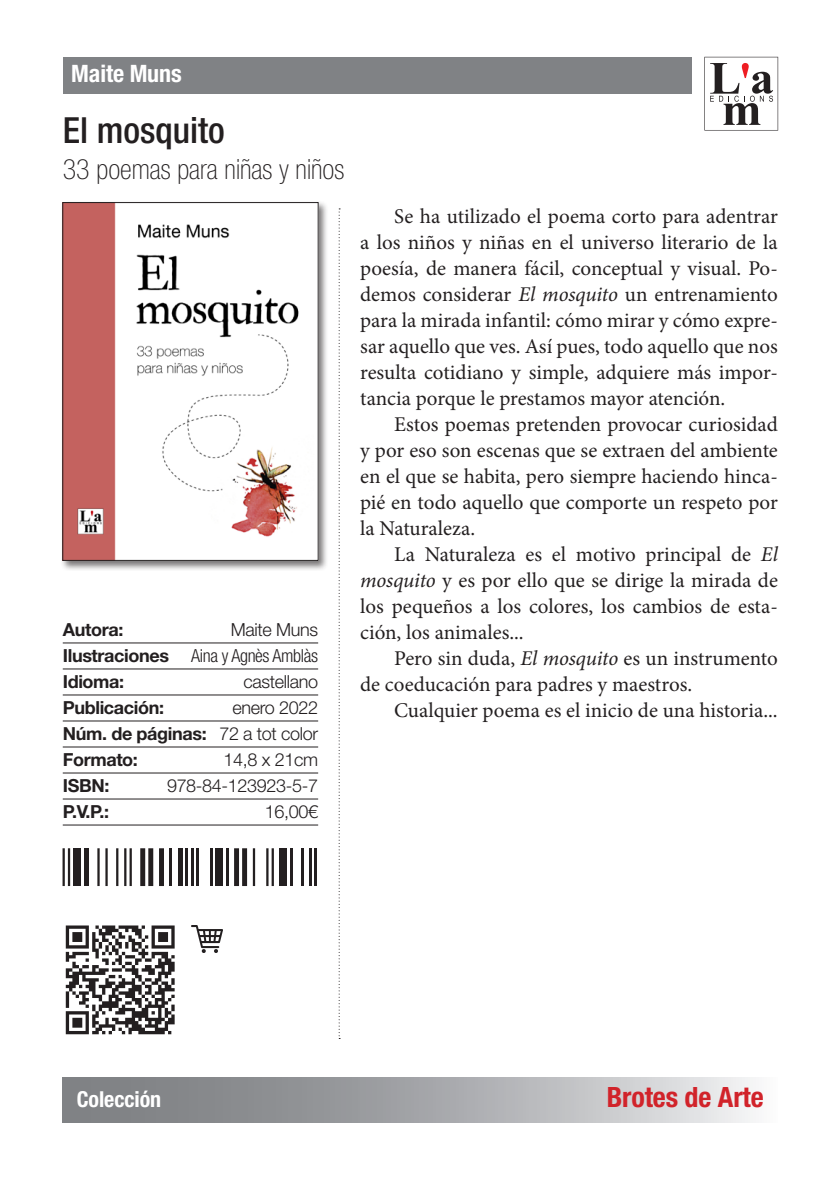
<style>
.page{position:relative;width:840px;height:1191px;background:#fff}
.page>*{position:absolute;margin:0;border:0;box-sizing:border-box;transform-origin:0 0}
.t1{font:500 condensed 36px "Helvetica Neue LT Std";color:#231f20}
.t2{font:100 condensed 28px "Helvetica Neue LT Std";color:#231f20}
.t3{font:700 condensed 28px "Helvetica Neue LT Std";letter-spacing:-.005em;color:#d1232a}
.t4{font:700 condensed 24px "Helvetica Neue LT Std";letter-spacing:-.005em;color:#fff}
.t5{font:700 condensed 22px "Helvetica Neue LT Std";letter-spacing:-.005em;color:#fff}
.t6{font:21px/26px "Minion Pro";color:#231f20;text-align:justify}
.t7{font:700 18px/26px "Helvetica Neue LT Std";letter-spacing:-.02em;color:#231f20;text-align:justify}
.t8{font:300 18px "Helvetica Neue LT Std";letter-spacing:-.02em;color:#231f20}
.s1{font-weight:300}
.s2{font-weight:300;font-stretch:condensed}
.s3{font-style:italic}
</style>
<div class="page">
<div style="left:63px;top:57px;width:628px;height:37px;background:#808285"></div>
<svg style="left:704px;top:57px;width:73px;height:73px"></svg>
<hr style="left:63px;top:642px;width:255px;height:1px;background:#231f20">
<hr style="left:63px;top:668px;width:255px;height:1px;background:#231f20">
<hr style="left:63px;top:694px;width:255px;height:1px;background:#231f20">
<hr style="left:63px;top:720px;width:255px;height:1px;background:#231f20">
<hr style="left:63px;top:746px;width:255px;height:1px;background:#231f20">
<hr style="left:63px;top:772px;width:255px;height:1px;background:#231f20">
<hr style="left:63px;top:798px;width:255px;height:1px;background:#231f20">
<hr style="left:63px;top:824px;width:255px;height:1px;background:#231f20">
<svg style="left:338px;top:208px;width:2px;height:831px"></svg>
<svg style="left:66px;top:925px;width:108px;height:109px"></svg>
<img style="left:191px;top:925px;width:31px;height:28px">
<div style="left:60px;top:200px;width:269px;height:371px;background:#231f20;opacity:.6"></div>
<img style="left:64px;top:204px;width:252px;height:355px">
<div style="left:62px;top:202px;width:256px;height:359px;border:1px solid #231f20"></div>
<hr style="left:68px;top:848px;width:2px;height:38px;background:#231f20">
<hr style="left:62px;top:848px;width:3px;height:38px;background:#231f20">
<div style="left:73px;top:848px;width:8px;height:38px;background:#231f20"></div>
<div style="left:84px;top:848px;width:5px;height:38px;background:#231f20"></div>
<hr style="left:129px;top:848px;width:3px;height:38px;background:#231f20">
<hr style="left:124px;top:848px;width:2px;height:38px;background:#231f20">
<hr style="left:116px;top:848px;width:2px;height:38px;background:#231f20">
<hr style="left:105px;top:848px;width:3px;height:38px;background:#231f20">
<hr style="left:97px;top:848px;width:3px;height:38px;background:#231f20">
<div style="left:159px;top:848px;width:5px;height:38px;background:#231f20"></div>
<div style="left:148px;top:848px;width:5px;height:38px;background:#231f20"></div>
<div style="left:140px;top:848px;width:5px;height:38px;background:#231f20"></div>
<hr style="left:170px;top:848px;width:2px;height:38px;background:#231f20">
<div style="left:178px;top:848px;width:5px;height:38px;background:#231f20"></div>
<hr style="left:191px;top:848px;width:2px;height:38px;background:#231f20">
<hr style="left:186px;top:848px;width:2px;height:38px;background:#231f20">
<hr style="left:210px;top:848px;width:2px;height:38px;background:#231f20">
<hr style="left:196px;top:848px;width:3px;height:38px;background:#231f20">
<div style="left:215px;top:848px;width:8px;height:38px;background:#231f20"></div>
<hr style="left:226px;top:848px;width:2px;height:38px;background:#231f20">
<div style="left:242px;top:848px;width:5px;height:38px;background:#231f20"></div>
<div style="left:234px;top:848px;width:5px;height:38px;background:#231f20"></div>
<hr style="left:271px;top:848px;width:3px;height:38px;background:#231f20">
<hr style="left:266px;top:848px;width:2px;height:38px;background:#231f20">
<hr style="left:253px;top:848px;width:2px;height:38px;background:#231f20">
<div style="left:279px;top:848px;width:8px;height:38px;background:#231f20"></div>
<hr style="left:314px;top:848px;width:2px;height:38px;background:#231f20">
<hr style="left:309px;top:848px;width:2px;height:38px;background:#231f20">
<hr style="left:301px;top:848px;width:2px;height:38px;background:#231f20">
<hr style="left:290px;top:848px;width:2px;height:38px;background:#231f20">
<svg style="left:63px;top:1077px;width:690px;height:46px;background:#a9aaad"></svg>
<p class="t4" style="left:71px;top:59px;width:112px">Maite Muns</p>
<h1 class="t1" style="left:63px;top:108px;width:163px">El mosquito</h1>
<h2 class="t2" style="left:63px;top:153px;width:283px">33 poemas para niñas y niños</h2>
<p class="t7" style="left:63px;top:616px;width:62px">Autora:</p>
<p class="t7" style="left:63px;top:616px;width:257px;text-indent:168px"><span class="s1">Maite Muns </span>Ilustraciones <span class="s2">Aina y Agnès Amblàs </span>Idioma:</p>
<p class="t8" style="left:243px;top:670px;width:76px">castellano</p>
<p class="t7" style="left:63px;top:694px;width:103px">Publicación:</p>
<p class="t7" style="left:63px;top:694px;width:257px;text-indent:170px"><span class="s1">enero 2022<br></span>Núm. de páginas: <span class="s1">72 a tot color </span>Formato:</p>
<p class="t8" style="left:223px;top:748px;width:96px">14,8 x 21cm</p>
<p class="t7" style="left:63px;top:772px;width:48px">ISBN:</p>
<p class="t8" style="left:167px;top:774px;width:152px">978-84-123923-5-7</p>
<p class="t7" style="left:63px;top:798px;width:48px">P.V.P.:</p>
<p class="t8" style="left:265px;top:800px;width:55px">16,00€</p>
<p class="t6" style="left:360px;top:203px;width:419px;text-indent:34px">Se ha utilizado el poema corto para adentrar a los niños y niñas en el universo literario de la poesía, de manera fácil, conceptual y visual. Po&shy;demos considerar <span class="s3">El mosquito</span> un entrenamiento para la mirada infantil: cómo mirar y cómo expre&shy;sar aquello que ves. Así pues, todo aquello que nos resulta cotidiano y simple, adquiere más impor&shy;tancia porque le prestamos mayor atención.</p>
<p class="t6" style="left:360px;top:411px;width:419px;text-indent:34px">Estos poemas pretenden provocar curiosidad y por eso son escenas que se extraen del ambiente en el que se habita, pero siempre haciendo hinca&shy;pié en todo aquello que comporte un respeto por la Naturaleza.</p>
<p class="t6" style="left:360px;top:541px;width:419px;text-indent:34px">La Naturaleza es el motivo principal de <span class="s3">El mosquito</span> y es por ello que se dirige la mirada de los pequeños a los colores, los cambios de esta&shy;ción, los animales...</p>
<p class="t6" style="left:360px;top:645px;width:419px;text-indent:34px">Pero sin duda, <span class="s3">El mosquito</span> es un instrumento de coeducación para padres y maestros.</p>
<p class="t6" style="left:394px;top:697px;width:385px">Cualquier poema es el inicio de una historia...</p>
<p class="t5" style="left:77px;top:1086px;width:86px">Colección</p>
<h2 class="t3" style="left:606px;top:1080px;width:158px">Brotes de Arte</h2>
</div>
